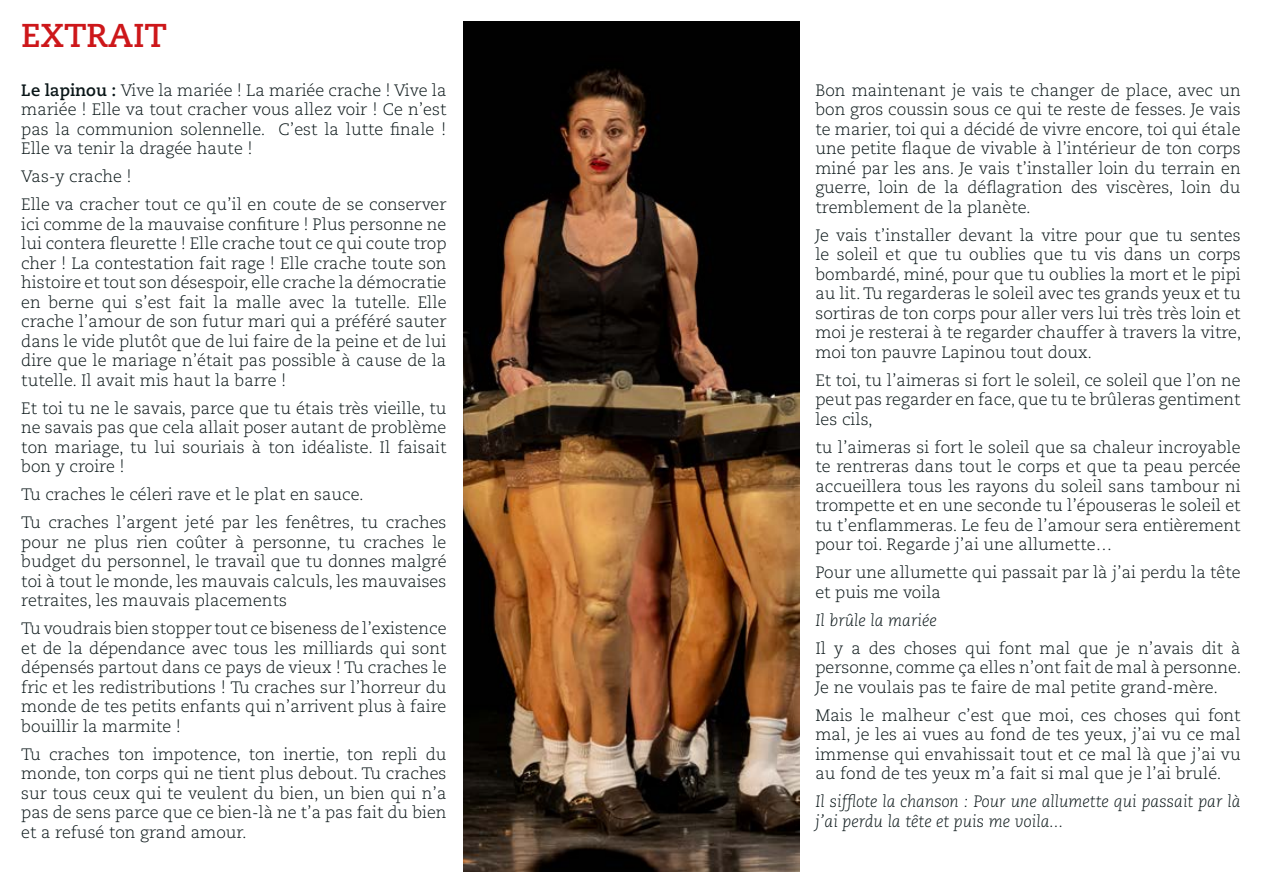
<style>
.page{position:relative;width:1263px;height:893px;background:#fff}
.page>*{position:absolute;margin:0;border:0;box-sizing:border-box;transform-origin:0 0}
.t1{font:700 33px "Caecilia LT Std";color:#cd171a}
.t2{font:300 16.5px/19.5px "Caecilia LT Std";color:#0a1618;text-align:justify}
.t3{font:italic 300 16.5px/19.5px "Caecilia LT Std";color:#0a1618}
.s1{font-weight:700}
</style>
<div class="page">
<img style="left:463px;top:21px;width:336px;height:851px">
<h1 class="t1" style="left:21px;top:16px;width:147px">extrait</h1>
<p class="t2" style="left:21px;top:81px;width:427px"><span class="s1">Le lapinou :</span> Vive la mariée ! La mariée crache ! Vive la mariée ! Elle va tout cracher vous allez voir ! Ce n’est pas la communion solennelle. C’est la lutte finale !<br>Elle va tenir la dragée haute !</p>
<p class="t2" style="left:21px;top:163px;width:427px;line-height:28px">Vas-y crache !<br>Elle va cracher tout ce qu’il en coute de se conserver</p>
<p class="t2" style="left:21px;top:215px;width:427px">ici comme de la mauvaise confiture ! Plus personne ne lui contera fleurette ! Elle crache tout ce qui coute trop cher ! La contestation fait rage ! Elle crache toute son histoire et tout son désespoir, elle crache la démocratie en berne qui s’est fait la malle avec la tutelle. Elle crache l’amour de son futur mari qui a préféré sauter dans le vide plutôt que de lui faire de la peine et de lui dire que le mariage n’était pas possible à cause de la tutelle. Il avait mis haut la barre !</p>
<p class="t2" style="left:21px;top:399px;width:427px">Et toi tu ne le savais, parce que tu étais très vieille, tu ne savais pas que cela allait poser autant de problème ton mariage, tu lui souriais à ton idéaliste. Il faisait bon y croire !</p>
<p class="t2" style="left:21px;top:481px;width:427px;line-height:28px">Tu craches le céleri rave et le plat en sauce.<br>Tu craches l’argent jeté par les fenêtres, tu craches</p>
<p class="t2" style="left:21px;top:533px;width:427px">pour ne plus rien coûter à personne, tu craches le budget du personnel, le travail que tu donnes malgré toi à tout le monde, les mauvais calculs, les mauvaises retraites, les mauvais placements</p>
<p class="t2" style="left:21px;top:619px;width:427px">Tu voudrais bien stopper tout ce biseness de l’existence et de la dépendance avec tous les milliards qui sont dépensés partout dans ce pays de vieux ! Tu craches le fric et les redistributions ! Tu craches sur l’horreur du monde de tes petits enfants qui n’arrivent plus à faire bouillir la marmite !</p>
<p class="t2" style="left:21px;top:745px;width:427px">Tu craches ton impotence, ton inertie, ton repli du monde, ton corps qui ne tient plus debout. Tu craches sur tous ceux qui te veulent du bien, un bien qui n’a pas de sens parce que ce bien-là ne t’a pas fait du bien et a refusé ton grand amour.</p>
<p class="t2" style="left:815px;top:81px;width:427px">Bon maintenant je vais te changer de place, avec un bon gros coussin sous ce qui te reste de fesses. Je vais te marier, toi qui a décidé de vivre encore, toi qui étale une petite flaque de vivable à l’intérieur de ton corps miné par les ans. Je vais t’installer loin du terrain en guerre, loin de la déflagration des viscères, loin du tremblement de la planète.</p>
<p class="t2" style="left:815px;top:226px;width:427px">Je vais t’installer devant la vitre pour que tu sentes le soleil et que tu oublies que tu vis dans un corps bombardé, miné, pour que tu oublies la mort et le pipi au lit. Tu regarderas le soleil avec tes grands yeux et tu sortiras de ton corps pour aller vers lui très très loin et moi je resterai à te regarder chauffer à travers la vitre, moi ton pauvre Lapinou tout doux.</p>
<p class="t2" style="left:815px;top:371px;width:427px">Et toi, tu l’aimeras si fort le soleil, ce soleil que l’on ne peut pas regarder en face, que tu te brûleras gentiment les cils,</p>
<p class="t2" style="left:815px;top:438px;width:427px">tu l’aimeras si fort le soleil que sa chaleur incroyable te rentreras dans tout le corps et que ta peau percée accueillera tous les rayons du soleil sans tambour ni trompette et en une seconde tu l’épouseras le soleil et tu t’enflammeras. Le feu de l’amour sera entièrement pour toi. Regarde j’ai une allumette…</p>
<p class="t2" style="left:815px;top:563px;width:427px">Pour une allumette qui passait par là j’ai perdu la tête et puis me voila</p>
<p class="t3" style="left:815px;top:611px;width:123px">Il brûle la mariée</p>
<p class="t2" style="left:815px;top:639px;width:427px">Il y a des choses qui font mal que je n’avais dit à personne, comme ça elles n’ont fait de mal à personne.<br>Je ne voulais pas te faire de mal petite grand-mère.</p>
<p class="t2" style="left:815px;top:706px;width:427px">Mais le malheur c’est que moi, ces choses qui font mal, je les ai vues au fond de tes yeux, j’ai vu ce mal immense qui envahissait tout et ce mal là que j’ai vu au fond de tes yeux m’a fait si mal que je l’ai brulé.</p>
<p class="t3" style="left:815px;top:792px;width:427px">Il sifflote la chanson : Pour une allumette qui passait par là j’ai perdu la tête et puis me voila...</p>
</div>
